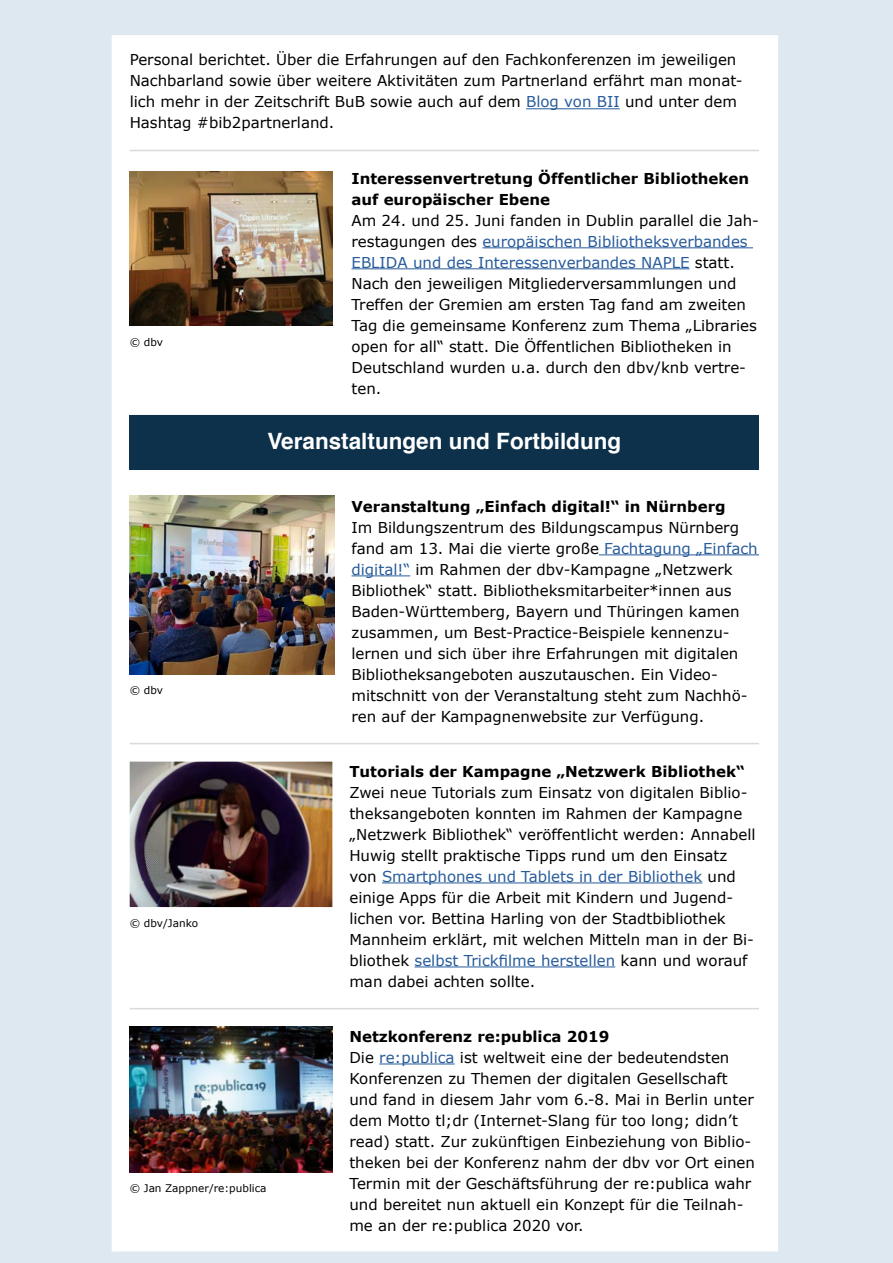
<style>
.page{position:relative;width:893px;height:1263px;background:#fff}
.page>*{position:absolute;margin:0;border:0;box-sizing:border-box;transform-origin:0 0}
.t1{font:700 22.5px "Helvetica";color:#fff}
.t2{font:15px/21px "Verdana";color:#000}
.t3{font:700 15px/21px "Verdana";color:#000}
.t4{font:10.5px "Verdana";color:#000}
.s1{color:#275b9b}
.s2{font-weight:700}
</style>
<div class="page">
<div style="left:0;top:2px;width:891px;height:1261px;background:#dee8f0"></div>
<div style="left:112px;top:35px;width:666px;height:1216px;background:#fff"></div>
<hr style="left:526px;top:108px;width:94px;height:1px;background:#275b9b">
<hr style="left:130px;top:150px;width:629px;height:1px;background:#dadada">
<hr style="left:482px;top:247px;width:271px;height:1px;background:#275b9b">
<hr style="left:351px;top:268px;width:339px;height:1px;background:#275b9b">
<div style="left:130px;top:415px;width:629px;height:54px;background:#0d304b"></div>
<hr style="left:599px;top:554px;width:160px;height:1px;background:#275b9b">
<hr style="left:351px;top:575px;width:59px;height:1px;background:#275b9b">
<hr style="left:130px;top:743px;width:629px;height:1px;background:#dadada">
<hr style="left:382px;top:882px;width:320px;height:1px;background:#275b9b">
<hr style="left:415px;top:966px;width:200px;height:1px;background:#275b9b">
<hr style="left:130px;top:1008px;width:629px;height:1px;background:#dadada">
<hr style="left:379px;top:1063px;width:76px;height:1px;background:#275b9b">
<img style="left:130px;top:172px;width:202px;height:153px">
<img style="left:130px;top:495px;width:204px;height:179px">
<img style="left:130px;top:762px;width:202px;height:145px">
<img style="left:130px;top:1027px;width:202px;height:145px">
<p class="t2" style="left:130px;top:49px;width:614px">Personal berichtet. Über die Erfahrungen auf den Fachkonferenzen im jeweiligen Nachbarland sowie über weitere Aktivitäten zum Partnerland erfährt man monat&shy;lich mehr in der Zeitschrift BuB sowie auch auf dem <span class="s1">Blog von BII</span> und unter dem Hashtag #bib2partnerland.</p>
<p class="t3" style="left:351px;top:167px;width:399px">Interessenvertretung Öffentlicher Bibliotheken auf europäischer Ebene</p>
<p class="t2" style="left:351px;top:209px;width:409px">Am 24. und 25. Juni fanden in Dublin parallel die Jah&shy;restagungen des <span class="s1">europäischen Bibliotheksverbandes EBLIDA und des Interessenverbandes NAPLE</span> statt.<br>Nach den jeweiligen Mitgliederversammlungen und Treffen der Gremien am ersten Tag fand am zweiten Tag die gemeinsame Konferenz zum Thema „Libraries open for all“ statt. Die Öffentlichen Bibliotheken in Deutschland wurden u.a. durch den dbv/knb vertre&shy;ten.</p>
<h1 class="t1" style="left:267px;top:422px;width:355px">Veranstaltungen und Fortbildung</h1>
<p class="t4" style="left:130px;top:335px;width:35px">© dbv</p>
<p class="t4" style="left:130px;top:683px;width:35px">© dbv</p>
<p class="t4" style="left:130px;top:916px;width:70px">© dbv/Janko</p>
<p class="t4" style="left:130px;top:1181px;width:138px">© Jan Zappner/re:publica</p>
<p class="t3" style="left:351px;top:495px;width:376px">Veranstaltung „Einfach digital!“ in Nürnberg</p>
<p class="t2" style="left:351px;top:516px;width:408px">Im Bildungszentrum des Bildungscampus Nürnberg fand am 13. Mai die vierte große <span class="s1">Fachtagung „Einfach digital!“</span> im Rahmen der dbv-Kampagne „Netzwerk Bibliothek“ statt. Bibliotheksmitarbeiter*innen aus Baden-Württemberg, Bayern und Thüringen kamen zusammen, um Best-Practice-Beispiele kennenzu&shy;lernen und sich über ihre Erfahrungen mit digitalen Bibliotheksangeboten auszutauschen. Ein Video&shy;mitschnitt von der Veranstaltung steht zum Nachhö&shy;ren auf der Kampagnenwebsite zur Verfügung.</p>
<p class="t3" style="left:349px;top:760px;width:397px">Tutorials der Kampagne „Netzwerk Bibliothek“</p>
<p class="t2" style="left:349px;top:781px;width:408px">Zwei neue Tutorials zum Einsatz von digitalen Biblio&shy;theksangeboten konnten im Rahmen der Kampagne „Netzwerk Bibliothek“ veröffentlicht werden: Annabell Huwig stellt praktische Tipps rund um den Einsatz von <span class="s1">Smartphones und Tablets in der Bibliothek</span> und einige Apps für die Arbeit mit Kindern und Jugend&shy;lichen vor. Bettina Harling von der Stadtbibliothek Mannheim erklärt, mit welchen Mitteln man in der Bi&shy;bliothek <span class="s1">selbst Trickfilme herstellen</span> kann und worauf man dabei achten sollte.</p>
<p class="t2" style="left:349px;top:1025px;width:407px"><span class="s2">Netzkonferenz re:publica 2019<br></span>Die <span class="s1">re:publica</span> ist weltweit eine der bedeutendsten Konferenzen zu Themen der digitalen Gesellschaft und fand in diesem Jahr vom 6.-8. Mai in Berlin unter dem Motto tl;dr (Internet-Slang für too long; didn’t read) statt. Zur zukünftigen Einbeziehung von Biblio&shy;theken bei der Konferenz nahm der dbv vor Ort einen Termin mit der Geschäftsführung der re:publica wahr und bereitet nun aktuell ein Konzept für die Teilnah&shy;me an der re:publica 2020 vor.</p>
</div>
